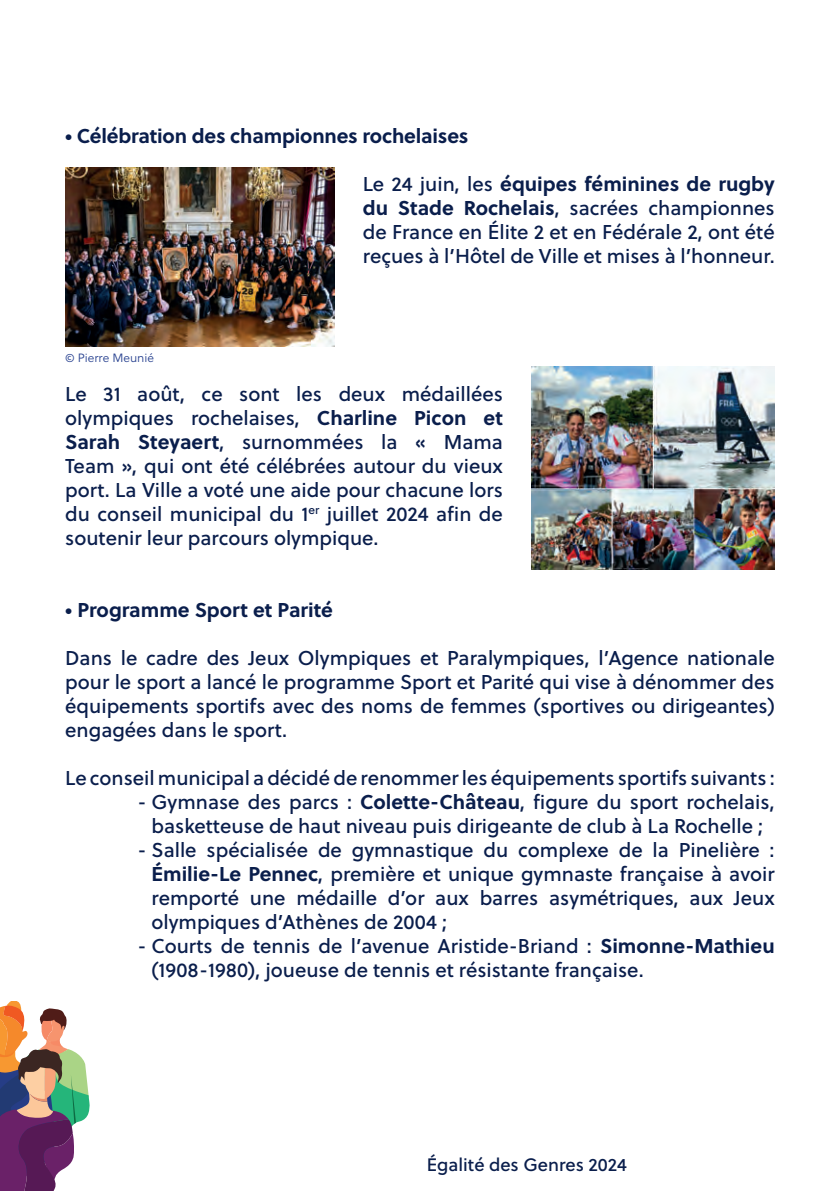
<style>
.page{position:relative;width:840px;height:1191px;background:#fff}
.page>*{position:absolute;margin:0;border:0;box-sizing:border-box;transform-origin:0 0}
.t1{font:20px/24px "Soleil Bk";color:#0a1e4c;text-align:justify}
.t2{font:700 20px "Soleil";letter-spacing:-.01em;color:#0a1e4c}
.t3{font:18px "Soleil Bk";color:#0a1e4c}
.t4{font:12px "Soleil Lt";color:#253f8e}
.s1{font-family:"Soleil";font-weight:700}
</style>
<div class="page">
<svg style="left:0;top:1001px;width:90px;height:190px"></svg>
<img style="left:65px;top:167px;width:269px;height:180px">
<img style="left:531px;top:367px;width:243px;height:203px">
<p class="t2" style="left:65px;top:120px;width:404px">• Célébration des championnes rochelaises</p>
<p class="t1" style="left:362px;top:171px;width:413px">Le 24 juin, les <span class="s1">équipes féminines de rugby du Stade Rochelais</span>, sacrées championnes de France en Élite 2 et en Fédérale 2, ont été reçues à l’Hôtel de Ville et mises à l’honneur.</p>
<p class="t4" style="left:65px;top:349px;width:90px">© Pierre Meunié</p>
<p class="t1" style="left:65px;top:381px;width:439px">Le 31 août, ce sont les deux médaillées olympiques rochelaises, <span class="s1">Charline Picon et Sarah Steyaert</span>, surnommées la « Mama Team », qui ont été célébrées autour du vieux port. La Ville a voté une aide pour chacune lors du conseil municipal du 1<sup>er</sup> juillet 2024 afin de soutenir leur parcours olympique.</p>
<p class="t2" style="left:65px;top:594px;width:269px">• Programme Sport et Parité</p>
<p class="t1" style="left:65px;top:645px;width:710px">Dans le cadre des Jeux Olympiques et Paralympiques, l’Agence nationale pour le sport a lancé le programme Sport et Parité qui vise à dénommer des équipements sportifs avec des noms de femmes (sportives ou dirigeantes) engagées dans le sport.</p>
<p class="t1" style="left:65px;top:765px;width:710px">Le conseil municipal a décidé de renommer les équipements sportifs suivants :</p>
<p class="t1" style="left:137px;top:789px;width:638px;text-align:center">- Gymnase des parcs : <span class="s1">Colette-Château</span>, figure du sport rochelais, basketteuse de haut niveau puis dirigeante de club à La Rochelle ;</p>
<p class="t1" style="left:151px;top:837px;width:624px;text-indent:-14px">- Salle spécialisée de gymnastique du complexe de la Pinelière :<br><span class="s1">Émilie-Le Pennec</span>, première et unique gymnaste française à avoir remporté une médaille d’or aux barres asymétriques, aux Jeux olympiques d’Athènes de 2004 ;</p>
<p class="t1" style="left:151px;top:933px;width:624px;text-indent:-14px">- Courts de tennis de l’avenue Aristide-Briand : <span class="s1">Simonne-Mathieu </span>(1908-1980), joueuse de tennis et résistante française.</p>
<p class="t3" style="left:426px;top:1151px;width:201px">Égalité des Genres 2024</p>
</div>
